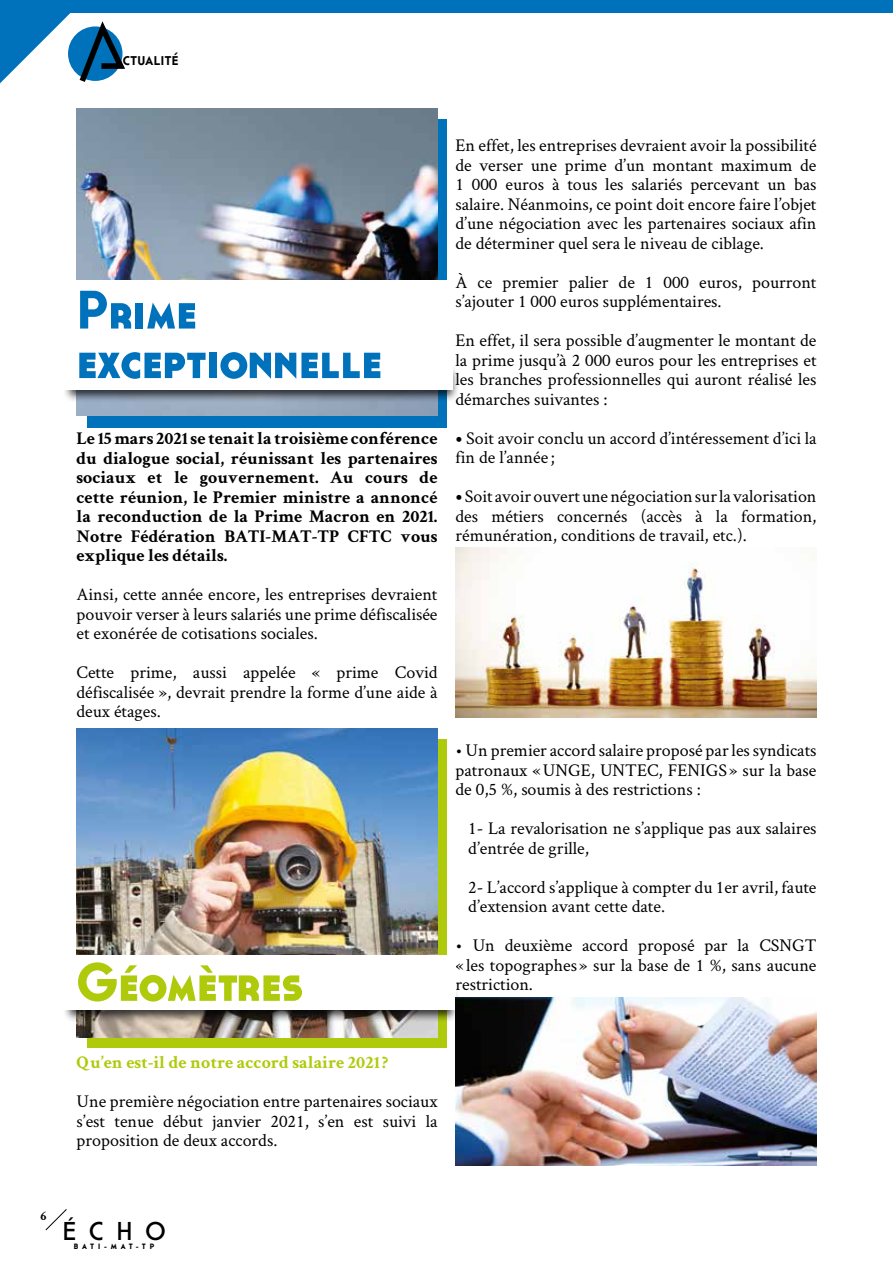
<style>
.page{position:relative;width:893px;height:1263px;background:#fff}
.page>*{position:absolute;margin:0;border:0;box-sizing:border-box;transform-origin:0 0}
.t1{font:700 54px/49.5px "Cassannet";color:#0072bb}
.t2{font:700 54px "Cassannet";color:#afca0b}
.t3{font:25.8px "Cassannet";color:#000}
.t4{font:18.9px "Cassannet";letter-spacing:-.005em;color:#000}
.t5{font:18px/19.5px "Crimson Text";color:#000;text-align:justify}
.t6{font:700 18px/19.5px "Crimson Text";color:#000;text-align:justify}
.t7{font:700 18px "Crimson Text";color:#afca0b}
.t8{font:700 13.5px "Crimson Text";color:#000}
.t9{font:700 7.8px "Cassannet";letter-spacing:.485em;color:#000}
.s1{font-weight:700}
</style>
<div class="page">
<svg style="left:45px;top:1209px;width:22px;height:22px"></svg>
<svg style="left:0;top:13px;width:125px;height:71px"></svg>
<div style="left:0;top:0;width:893px;height:13px;background:#0072bb"></div>
<div style="left:87px;top:739px;width:360px;height:309px;background:#afca0b"></div>
<div style="left:87px;top:120px;width:360px;height:308px;background:#0072bb"></div>
<img style="left:77px;top:729px;width:361px;height:308px">
<img style="left:77px;top:109px;width:361px;height:307px">
<div style="left:62px;top:984px;width:397px;height:39px;background:#000;opacity:.75"></div>
<div style="left:62px;top:364px;width:397px;height:39px;background:#000;opacity:.75"></div>
<div style="left:45px;top:955px;width:411px;height:54px;background:#fff"></div>
<div style="left:60px;top:280px;width:393px;height:110px;background:#fff"></div>
<img style="left:456px;top:998px;width:360px;height:168px">
<img style="left:456px;top:547px;width:360px;height:170px">
<p class="t4" style="left:123px;top:48px;width:57px">ctualité</p>
<h1 class="t1" style="left:77px;top:285px;width:307px">Prime exceptionnelle</h1>
<p class="t6" style="left:76px;top:428px;width:362px">Le 15 mars 2021 se tenait la troisième conférence du dialogue social, réunissant les partenaires sociaux et le gouvernement. Au cours de cette réunion, le Premier ministre a annoncé la reconduction de la Prime Macron en 2021.<br>Notre Fédération BATI-MAT-TP CFTC vous explique les détails.</p>
<p class="t5" style="left:76px;top:584px;width:363px">Ainsi, cette année encore, les entreprises devraient pouvoir verser à leurs salariés une prime défiscalisée et exonérée de cotisations sociales.</p>
<p class="t5" style="left:76px;top:662px;width:363px">Cette prime, aussi appelée « prime Covid défiscalisée », devrait prendre la forme d’une aide à deux étages.</p>
<h1 class="t2" style="left:77px;top:950px;width:228px">Géomètres</h1>
<p class="t5" style="left:455px;top:135px;width:363px">En effet, les entreprises devraient avoir la possibilité de verser une prime d’un montant maximum de 1 000 euros à tous les salariés percevant un bas salaire. Néanmoins, ce point doit encore faire l’objet d’une négociation avec les partenaires sociaux afin de déterminer quel sera le niveau de ciblage.</p>
<p class="t5" style="left:455px;top:272px;width:362px">À ce premier palier de 1 000 euros, pourront s’ajouter 1 000 euros supplémentaires.</p>
<p class="t5" style="left:455px;top:330px;width:363px">En effet, il sera possible d’augmenter le montant de la prime jusqu’à 2 000 euros pour les entreprises et les branches professionnelles qui auront réalisé les démarches suivantes :</p>
<p class="t5" style="left:455px;top:428px;width:362px"><span class="s1">•</span> Soit avoir conclu un accord d’intéressement d’ici la fin de l’année ;</p>
<p class="t5" style="left:455px;top:486px;width:362px"><span class="s1">•</span> Soit avoir ouvert une négociation sur la valorisation des métiers concernés (accès à la formation, rémunération, conditions de travail, etc.).</p>
<p class="t5" style="left:456px;top:740px;width:362px">• Un premier accord salaire proposé par les syndicats patronaux «UNGE, UNTEC, FENIGS » sur la base de 0,5 %, soumis à des restrictions :</p>
<p class="t5" style="left:468px;top:818px;width:350px">1- La revalorisation ne s’applique pas aux salaires d’entrée de grille,</p>
<p class="t5" style="left:468px;top:876px;width:350px">2- L’accord s’applique à compter du 1er avril, faute d’extension avant cette date.</p>
<p class="t5" style="left:456px;top:935px;width:362px">• Un deuxième accord proposé par la CSNGT « les topographes » sur la base de 1 %, sans aucune</p>
<p class="t5" style="left:456px;top:974px;width:79px">restriction.</p>
<p class="t7" style="left:77px;top:1051px;width:313px">Qu’en est-il de notre accord salaire 2021?</p>
<p class="t5" style="left:77px;top:1091px;width:362px">Une première négociation entre partenaires sociaux s’est tenue début janvier 2021, s’en est suivi la proposition de deux accords.</p>
<p class="t8" style="left:40px;top:1208px;width:8px">6</p>
<h2 class="t3" style="left:63px;top:1216px;width:105px">ÉCHO</h2>
<p class="t9" style="left:74px;top:1241px;width:82px">BATI-MAT-TP</p>
</div>
